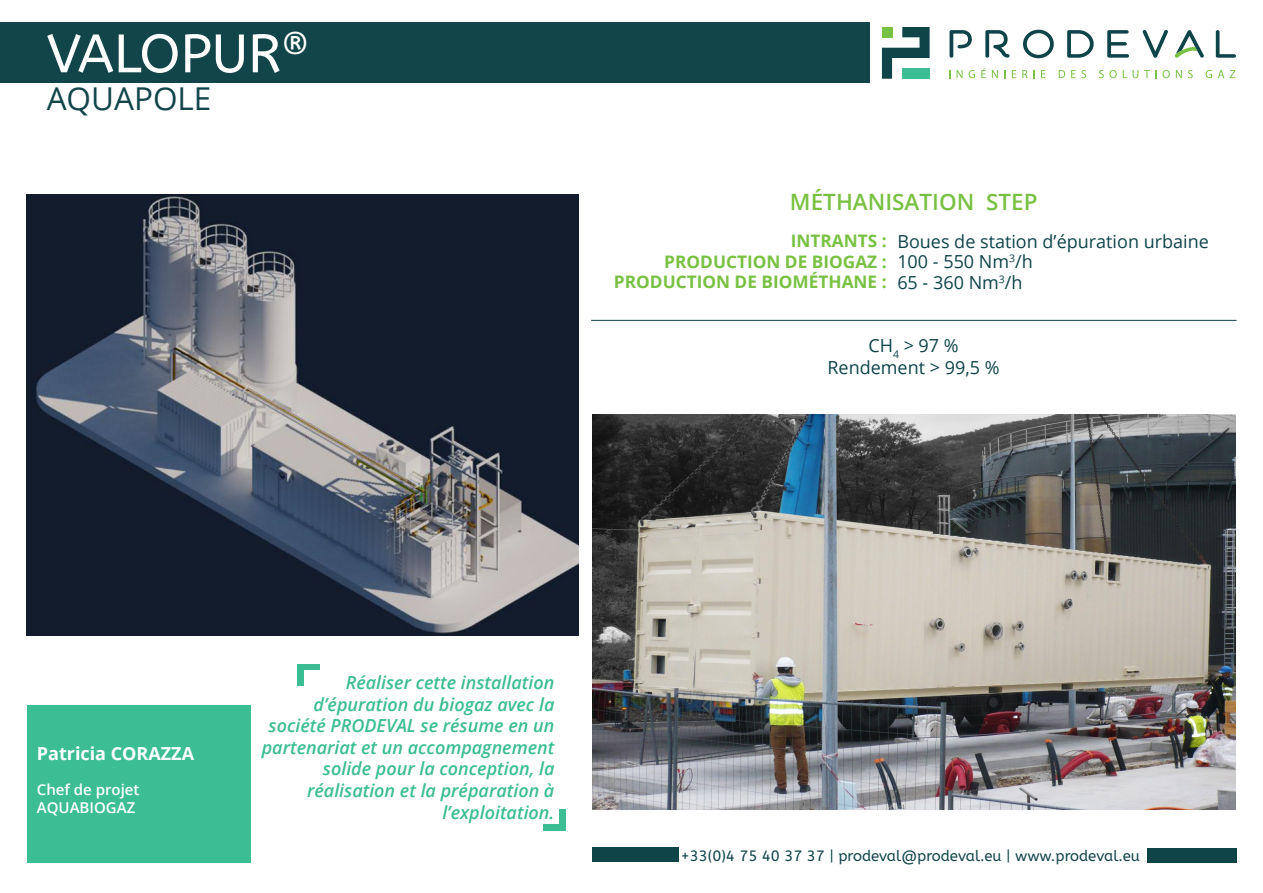
<style>
.page{position:relative;width:1263px;height:893px;background:#fff}
.page>*{position:absolute;margin:0;border:0;box-sizing:border-box;transform-origin:0 0}
.t1{font:54px "A Bee Zee";color:#fff}
.t2{font:31.5px "Open Sans";color:#12454a}
.t3{font:600 22.5px "Open Sans";color:#79c142}
.t4{font:italic 600 18px/21.6px "Open Sans";color:#3cbd94;text-align:right}
.t5{font:18px "Open Sans";color:#0f4449}
.t6{font:700 18px "Open Sans";color:#fff}
.t7{font:700 17.25px "Open Sans";color:#79c142}
.t8{font:15px "A Bee Zee";color:#12454a}
.t9{font:600 15px "Open Sans";color:#fff}
</style>
<div class="page">
<img style="left:593px;top:415px;width:643px;height:394px">
<img style="left:27px;top:194px;width:552px;height:441px">
<hr style="left:591px;top:320px;width:645px;height:1px;background:#0f4449">
<div style="left:27px;top:705px;width:224px;height:158px;background:#3cbd94"></div>
<div style="left:297px;top:664px;width:23px;height:22px;background:#3cbd94"></div>
<div style="left:304px;top:670px;width:22px;height:21px;background:#fff"></div>
<div style="left:543px;top:809px;width:23px;height:21px;background:#3cbd94"></div>
<div style="left:536px;top:802px;width:23px;height:21px;background:#fff"></div>
<div style="left:0;top:22px;width:869px;height:60px;background:#12454a"></div>
<svg style="left:949px;top:30px;width:23px;height:28px"></svg>
<svg style="left:985px;top:30px;width:25px;height:28px"></svg>
<svg style="left:1023px;top:30px;width:31px;height:28px"></svg>
<svg style="left:1067px;top:30px;width:27px;height:28px"></svg>
<svg style="left:1107px;top:30px;width:22px;height:28px"></svg>
<svg style="left:1142px;top:30px;width:26px;height:28px"></svg>
<svg style="left:1216px;top:30px;width:20px;height:28px"></svg>
<svg style="left:1175px;top:30px;width:29px;height:28px"></svg>
<svg style="left:956px;top:70px;width:6px;height:8px"></svg>
<svg style="left:968px;top:70px;width:7px;height:8px"></svg>
<svg style="left:981px;top:68px;width:5px;height:10px"></svg>
<svg style="left:992px;top:70px;width:6px;height:8px"></svg>
<svg style="left:1012px;top:70px;width:4px;height:8px"></svg>
<svg style="left:1022px;top:70px;width:5px;height:8px"></svg>
<svg style="left:1041px;top:70px;width:4px;height:8px"></svg>
<svg style="left:1059px;top:70px;width:6px;height:8px"></svg>
<svg style="left:1071px;top:70px;width:15px;height:8px"></svg>
<svg style="left:1099px;top:70px;width:18px;height:8px"></svg>
<svg style="left:1123px;top:70px;width:15px;height:8px"></svg>
<svg style="left:1144px;top:70px;width:12px;height:8px"></svg>
<svg style="left:1162px;top:70px;width:8px;height:8px"></svg>
<svg style="left:1176px;top:70px;width:6px;height:8px"></svg>
<svg style="left:1188px;top:70px;width:5px;height:8px"></svg>
<svg style="left:1205px;top:70px;width:7px;height:8px"></svg>
<svg style="left:1218px;top:70px;width:6px;height:8px"></svg>
<svg style="left:1230px;top:70px;width:5px;height:8px"></svg>
<svg style="left:882px;top:27px;width:48px;height:52px"></svg>
<div style="left:882px;top:27px;width:10px;height:10px;background:#79c142"></div>
<div style="left:902px;top:68px;width:27px;height:11px;background:#3cbd94"></div>
<div style="left:593px;top:847px;width:86px;height:15px;background:#0f4449"></div>
<div style="left:1147px;top:848px;width:89px;height:15px;background:#0f4449"></div>
<p class="t1" style="left:47px;top:23px;width:264px">VALOPUR<sup>®</sup></p>
<p class="t2" style="left:47px;top:77px;width:166px">AQUAPOLE</p>
<p class="t3" style="left:790px;top:186px;width:249px">MÉTHANISATION STEP</p>
<p class="t7" style="left:791px;top:229px;width:97px">INTRANTS :</p>
<p class="t7" style="left:664px;top:249px;width:224px">PRODUCTION DE BIOGAZ :</p>
<p class="t7" style="left:614px;top:270px;width:274px">PRODUCTION DE BIOMÉTHANE :</p>
<p class="t5" style="left:897px;top:229px;width:313px">Boues de station d’épuration urbaine</p>
<p class="t5" style="left:897px;top:249px;width:137px">100 - 550 Nm<sup>3</sup>/h</p>
<p class="t5" style="left:897px;top:270px;width:127px">65 - 360 Nm<sup>3</sup>/h</p>
<p class="t5" style="left:868px;top:334px;width:92px">CH<sub>4</sub> &gt; 97 %</p>
<p class="t5" style="left:827px;top:355px;width:174px">Rendement &gt; 99,5 %</p>
<p class="t6" style="left:37px;top:741px;width:159px">Patricia CORAZZA</p>
<p class="t9" style="left:37px;top:779px;width:104px">Chef de projet</p>
<p class="t9" style="left:37px;top:797px;width:100px">AQUABIOGAZ</p>
<p class="t4" style="left:262px;top:671px;width:294px">Réaliser cette installation d’épuration du biogaz avec la société PRODEVAL se résume en un partenariat et un accompagnement solide pour la conception, la réalisation et la préparation à l’exploitation.</p>
<p class="t8" style="left:681px;top:847px;width:460px">+33(0)4 75 40 37 37 | prodeval@prodeval.eu | www.prodeval.eu</p>
</div>
